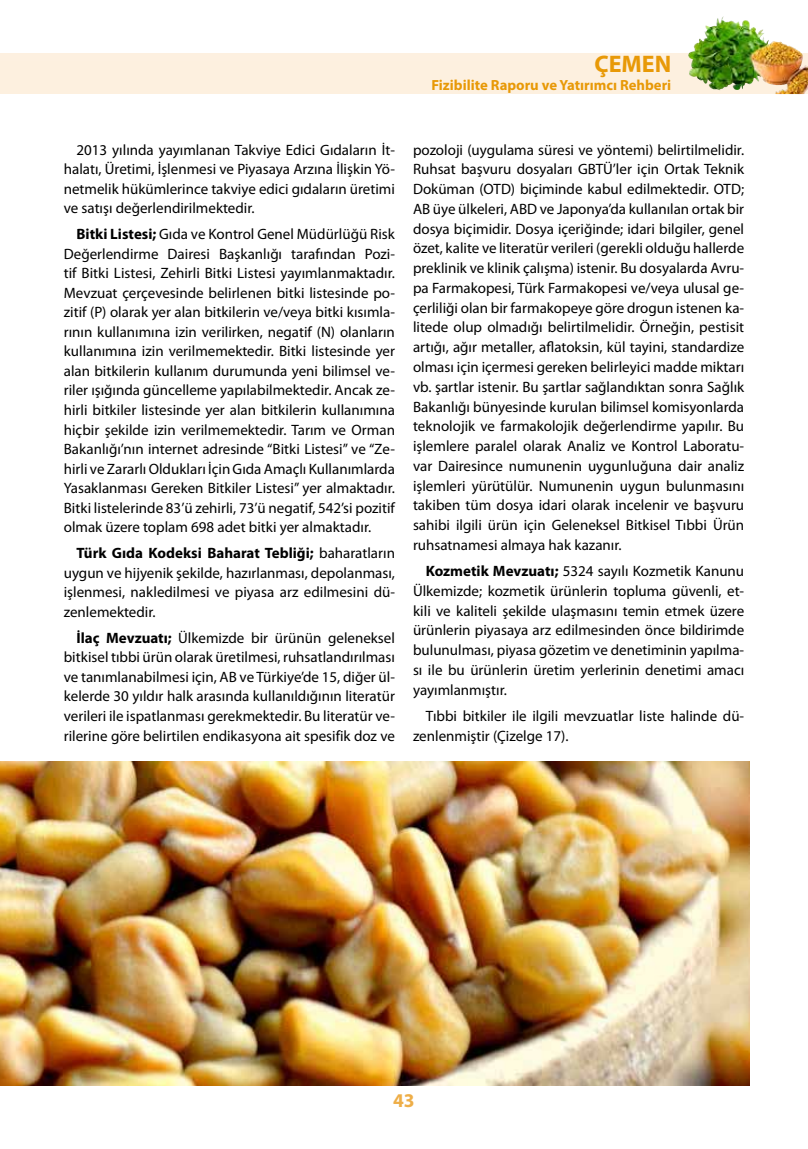
<style>
.page{position:relative;width:808px;height:1149px;background:#fff}
.page>*{position:absolute;margin:0;border:0;box-sizing:border-box;transform-origin:0 0}
.t1{font:700 24px "Myriad Pro";color:#e89907}
.t2{font:700 19.5px "Myriad Pro";color:#eeae48}
.t3{font:15px/19.8px "Myriad Pro";color:#000;text-align:justify}
.t4{font:700 14.7px "Myriad Pro";color:#e89907}
.s1{font-weight:700}
</style>
<div class="page">
<div style="left:0;top:53px;width:808px;height:41px;background:#fdf0df"></div>
<img style="left:688px;top:18px;width:120px;height:76px">
<img style="left:0;top:761px;width:750px;height:323px">
<h1 class="t1" style="left:594px;top:49px;width:78px">ÇEMEN</h1>
<p class="t4" style="left:431px;top:76px;width:241px">Fizibilite Raporu ve Yatırımcı Rehberi</p>
<p class="t3" style="left:64px;top:139px;width:333px;text-indent:13px">2013 yılında yayımlanan Takviye Edici Gıdaların İt&shy;halatı, Üretimi, İşlenmesi ve Piyasaya Arzına İlişkin Yö&shy;netmelik hükümlerince takviye edici gıdaların üretimi ve satışı değerlendirilmektedir.</p>
<p class="t3" style="left:64px;top:224px;width:333px;text-indent:13px"><span class="s1">Bitki Listesi;</span> Gıda ve Kontrol Genel Müdürlüğü Risk Değerlendirme Dairesi Başkanlığı tarafından Pozi&shy;tif Bitki Listesi, Zehirli Bitki Listesi yayımlanmaktadır.<br>Mevzuat çerçevesinde belirlenen bitki listesinde po&shy;zitif (P) olarak yer alan bitkilerin ve/veya bitki kısımla&shy;rının kullanımına izin verilirken, negatif (N) olanların kullanımına izin verilmemektedir. Bitki listesinde yer alan bitkilerin kullanım durumunda yeni bilimsel ve&shy;riler ışığında güncelleme yapılabilmektedir. Ancak ze&shy;hirli bitkiler listesinde yer alan bitkilerin kullanımına hiçbir şekilde izin verilmemektedir. Tarım ve Orman Bakanlığı’nın internet adresinde “Bitki Listesi” ve “Ze&shy;hirli ve Zararlı Oldukları İçin Gıda Amaçlı Kullanımlarda Yasaklanması Gereken Bitkiler Listesi” yer almaktadır.<br>Bitki listelerinde 83’ü zehirli, 73’ü negatif, 542’si pozitif olmak üzere toplam 698 adet bitki yer almaktadır.</p>
<p class="t3" style="left:64px;top:543px;width:333px;text-indent:13px"><span class="s1">Türk Gıda Kodeksi Baharat Tebliği;</span> baharatların uygun ve hijyenik şekilde, hazırlanması, depolanması, işlenmesi, nakledilmesi ve piyasa arz edilmesini dü&shy;zenlemektedir.</p>
<p class="t3" style="left:64px;top:627px;width:333px;text-indent:13px"><span class="s1">İlaç Mevzuatı;</span> Ülkemizde bir ürünün geleneksel bitkisel tıbbi ürün olarak üretilmesi, ruhsatlandırılması ve tanımlanabilmesi için, AB ve Türkiye’de 15, diğer ül&shy;kelerde 30 yıldır halk arasında kullanıldığının literatür verileri ile ispatlanması gerekmektedir. Bu literatür ve&shy;rilerine göre belirtilen endikasyona ait spesifik doz ve</p>
<p class="t3" style="left:413px;top:139px;width:333px">pozoloji (uygulama süresi ve yöntemi) belirtilmelidir.<br>Ruhsat başvuru dosyaları GBTÜ’ler için Ortak Teknik Doküman (OTD) biçiminde kabul edilmektedir. OTD; AB üye ülkeleri, ABD ve Japonya’da kullanılan ortak bir dosya biçimidir. Dosya içeriğinde; idari bilgiler, genel özet, kalite ve literatür verileri (gerekli olduğu hallerde preklinik ve klinik çalışma) istenir. Bu dosyalarda Avru&shy;pa Farmakopesi, Türk Farmakopesi ve/veya ulusal ge&shy;çerliliği olan bir farmakopeye göre drogun istenen ka&shy;litede olup olmadığı belirtilmelidir. Örneğin, pestisit artığı, ağır metaller, aflatoksin, kül tayini, standardize olması için içermesi gereken belirleyici madde miktarı vb. şartlar istenir. Bu şartlar sağlandıktan sonra Sağlık Bakanlığı bünyesinde kurulan bilimsel komisyonlarda teknolojik ve farmakolojik değerlendirme yapılır. Bu işlemlere paralel olarak Analiz ve Kontrol Laboratu&shy;var Dairesince numunenin uygunluğuna dair analiz işlemleri yürütülür. Numunenin uygun bulunmasını takiben tüm dosya idari olarak incelenir ve başvuru sahibi ilgili ürün için Geleneksel Bitkisel Tıbbi Ürün ruhsatnamesi almaya hak kazanır.</p>
<p class="t3" style="left:413px;top:560px;width:333px;text-indent:13px"><span class="s1">Kozmetik Mevzuatı;</span> 5324 sayılı Kozmetik Kanunu Ülkemizde; kozmetik ürünlerin topluma güvenli, et&shy;kili ve kaliteli şekilde ulaşmasını temin etmek üzere ürünlerin piyasaya arz edilmesinden önce bildirimde bulunulması, piyasa gözetim ve denetiminin yapılma&shy;sı ile bu ürünlerin üretim yerlerinin denetimi amacı yayımlanmıştır.</p>
<p class="t3" style="left:413px;top:705px;width:333px;text-indent:13px">Tıbbi bitkiler ile ilgili mevzuatlar liste halinde dü&shy;zenlenmiştir (Çizelge 17).</p>
<h2 class="t2" style="left:393px;top:1087px;width:23px">43</h2>
</div>
